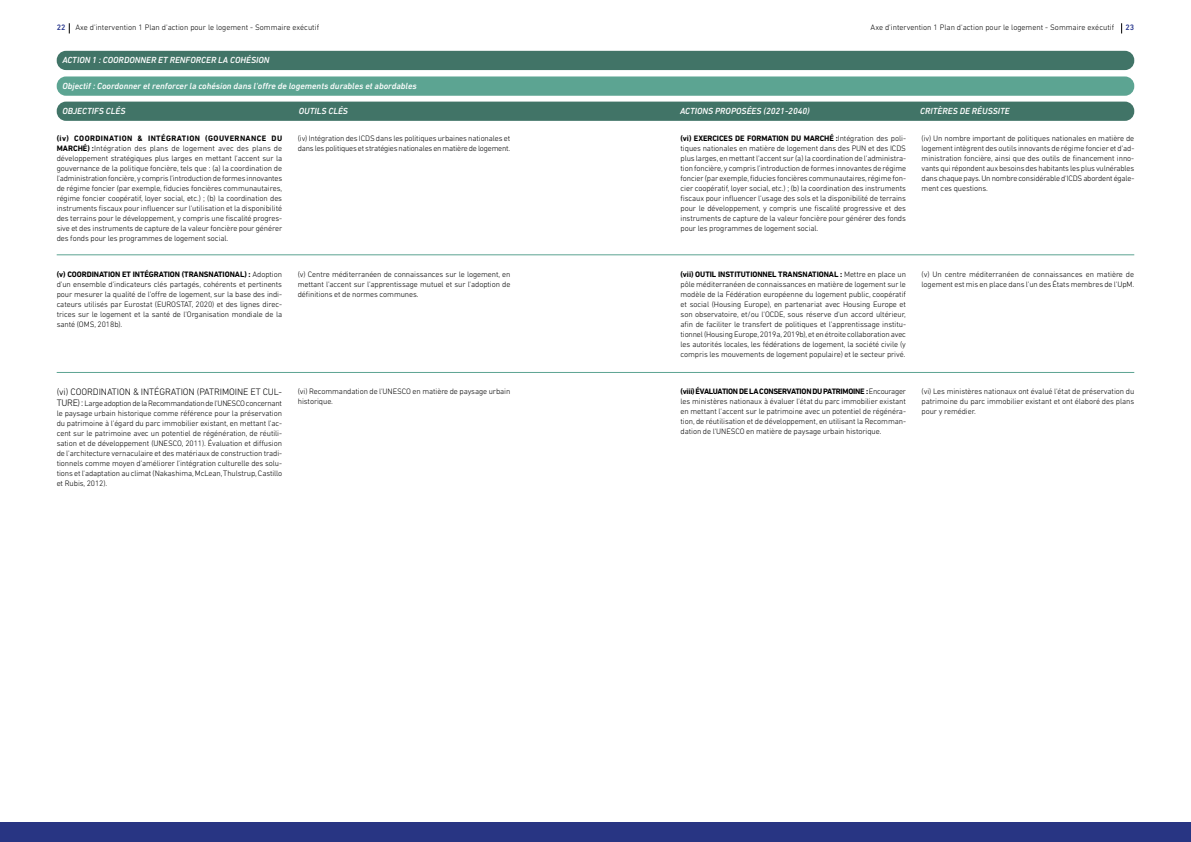
<style>
.page{position:relative;width:1191px;height:842px;background:#fff}
.page>*{position:absolute;margin:0;border:0;box-sizing:border-box;transform-origin:0 0}
.t1{font:300 9.5px "DIN Next LT Pro";letter-spacing:-.01em;color:#000}
.t2{font:italic 500 9px "DIN Next LT Pro";color:#fff}
.t3{font:300 8px/10px "DIN Next LT Pro";letter-spacing:-.01em;color:#000;text-align:justify}
.t4{font:500 8px "DIN Next LT Pro";color:#26358c}
.s1{font-weight:500;color:#26358c}
.s2{font-weight:700}
.s3{font-size:9.5px}
</style>
<div class="page">
<div style="left:0;top:823px;width:1191px;height:19px;background:#283583"></div>
<div style="left:57px;top:76px;width:1077px;height:20px;background:#5ca492;border-radius:9px"></div>
<div style="left:57px;top:51px;width:1077px;height:19px;background:#417467;border-radius:9px"></div>
<hr style="left:57px;top:372px;width:1077px;height:1px;background:#5ca492">
<hr style="left:57px;top:254px;width:1077px;height:1px;background:#5ca492">
<div style="left:57px;top:102px;width:1077px;height:19px;background:#417467;border-radius:9px"></div>
<p class="t3" style="left:57px;top:22px;width:264px"><span class="s1">22</span> Axe d'intervention 1 Plan d'action pour le logement - Sommaire exécutif</p>
<p class="t3" style="left:870px;top:22px;width:245px">Axe d'intervention 1 Plan d'action pour le logement - Sommaire exécutif</p>
<p class="t4" style="left:1125px;top:23px;width:10px">23</p>
<p class="t2" style="left:62px;top:55px;width:209px">ACTION 1 : COORDONNER ET RENFORCER LA COHÉSION</p>
<p class="t2" style="left:62px;top:81px;width:356px">Objectif : Coordonner et renforcer la cohésion dans l'offre de logements durables et abordables</p>
<p class="t2" style="left:62px;top:106px;width:65px">OBJECTIFS CLÉS</p>
<p class="t2" style="left:299px;top:106px;width:51px">OUTILS CLÉS</p>
<p class="t2" style="left:680px;top:106px;width:131px">ACTIONS PROPOSÉES (2021-2040)</p>
<p class="t2" style="left:920px;top:106px;width:91px">CRITÈRES DE RÉUSSITE</p>
<p class="t3" style="left:57px;top:133px;width:227px"><span class="s2">(iv) COORDINATION &amp; INTÉGRATION (GOUVERNANCE DU MARCHÉ) :</span>Intégration des plans de logement avec des plans de développement stratégiques plus larges en mettant l'accent sur la gouvernance de la politique foncière, tels que : (a) la coordination de l'administration foncière, y compris l'introduction de formes innovantes de régime foncier (par exemple, fiducies foncières communautaires, régime foncier coopératif, loyer social, etc.) ; (b) la coordination des instruments fiscaux pour influencer sur l'utilisation et la disponibilité des terrains pour le développement, y compris une fiscalité progres&shy;sive et des instruments de capture de la valeur foncière pour générer des fonds pour les programmes de logement social.</p>
<p class="t3" style="left:680px;top:134px;width:227px"><span class="s2">(vi) EXERCICES DE FORMATION DU MARCHÉ :</span>Intégration des poli&shy;tiques nationales en matière de logement dans des PUN et des ICDS plus larges, en mettant l'accent sur (a) la coordination de l'administra&shy;tion foncière, y compris l'introduction de formes innovantes de régime foncier (par exemple, fiducies foncières communautaires, régime fon&shy;cier coopératif, loyer social, etc.) ; (b) la coordination des instruments fiscaux pour influencer l'usage des sols et la disponibilité de terrains pour le développement, y compris une fiscalité progressive et des instruments de capture de la valeur foncière pour générer des fonds pour les programmes de logement social.</p>
<p class="t3" style="left:298px;top:133px;width:214px">(iv) Intégration des ICDS dans les politiques urbaines nationales et dans les politiques et stratégies nationales en matière de logement.</p>
<p class="t3" style="left:921px;top:134px;width:214px">(iv) Un nombre important de politiques nationales en matière de logement intègrent des outils innovants de régime foncier et d'ad&shy;ministration foncière, ainsi que des outils de financement inno&shy;vants qui répondent aux besoins des habitants les plus vulnérables dans chaque pays. Un nombre considérable d'ICDS abordent égale&shy;ment ces questions.</p>
<p class="t3" style="left:57px;top:269px;width:227px"><span class="s2">(v) COORDINATION ET INTÉGRATION (TRANSNATIONAL) :</span> Adoption d'un ensemble d'indicateurs clés partagés, cohérents et pertinents pour mesurer la qualité de l'offre de logement, sur la base des indi&shy;cateurs utilisés par Eurostat (EUROSTAT, 2020) et des lignes direc&shy;trices sur le logement et la santé de l'Organisation mondiale de la santé (OMS, 2018b).</p>
<p class="t3" style="left:298px;top:269px;width:214px">(v) Centre méditerranéen de connaissances sur le logement, en mettant l'accent sur l'apprentissage mutuel et sur l'adoption de définitions et de normes communes.</p>
<p class="t1" style="left:57px;top:386px;width:227px">(vi) COORDINATION &amp; INTÉGRATION (PATRIMOINE ET CUL-</p>
<p class="t3" style="left:57px;top:398px;width:227px"><span class="s3">TURE) :</span> Large adoption de la Recommandation de l'UNESCO concernant le paysage urbain historique comme référence pour la préservation du patrimoine à l'égard du parc immobilier existant, en mettant l'ac&shy;cent sur le patrimoine avec un potentiel de régénération, de réutili&shy;sation et de développement (UNESCO, 2011). Évaluation et diffusion de l'architecture vernaculaire et des matériaux de construction tradi&shy;tionnels comme moyen d'améliorer l'intégration culturelle des solu&shy;tions et l'adaptation au climat (Nakashima, McLean, Thulstrup, Castillo et Rubis, 2012).</p>
<p class="t3" style="left:298px;top:386px;width:214px">(vi) Recommandation de l'UNESCO en matière de paysage urbain historique.</p>
<p class="t3" style="left:680px;top:270px;width:227px"><span class="s2">(vii) OUTIL INSTITUTIONNEL TRANSNATIONAL :</span> Mettre en place un pôle méditerranéen de connaissances en matière de logement sur le modèle de la Fédération européenne du logement public, coopératif et social (Housing Europe), en partenariat avec Housing Europe et son observatoire, et/ou l'OCDE, sous réserve d'un accord ultérieur, afin de faciliter le transfert de politiques et l'apprentissage institu&shy;tionnel (Housing Europe, 2019a, 2019b), et en étroite collaboration avec les autorités locales, les fédérations de logement, la société civile (y compris les mouvements de logement populaire) et le secteur privé.</p>
<p class="t3" style="left:680px;top:386px;width:227px"><span class="s2">(viii) ÉVALUATION DE LA CONSERVATION DU PATRIMOINE :</span> Encourager les ministères nationaux à évaluer l'état du parc immobilier existant en mettant l'accent sur le patrimoine avec un potentiel de régénéra&shy;tion, de réutilisation et de développement, en utilisant la Recomman&shy;dation de l'UNESCO en matière de paysage urbain historique.</p>
<p class="t3" style="left:921px;top:270px;width:214px">(v) Un centre méditerranéen de connaissances en matière de logement est mis en place dans l'un des États membres de l'UpM.</p>
<p class="t3" style="left:921px;top:386px;width:214px">(vi) Les ministères nationaux ont évalué l'état de préservation du patrimoine du parc immobilier existant et ont élaboré des plans pour y remédier.</p>
</div>
